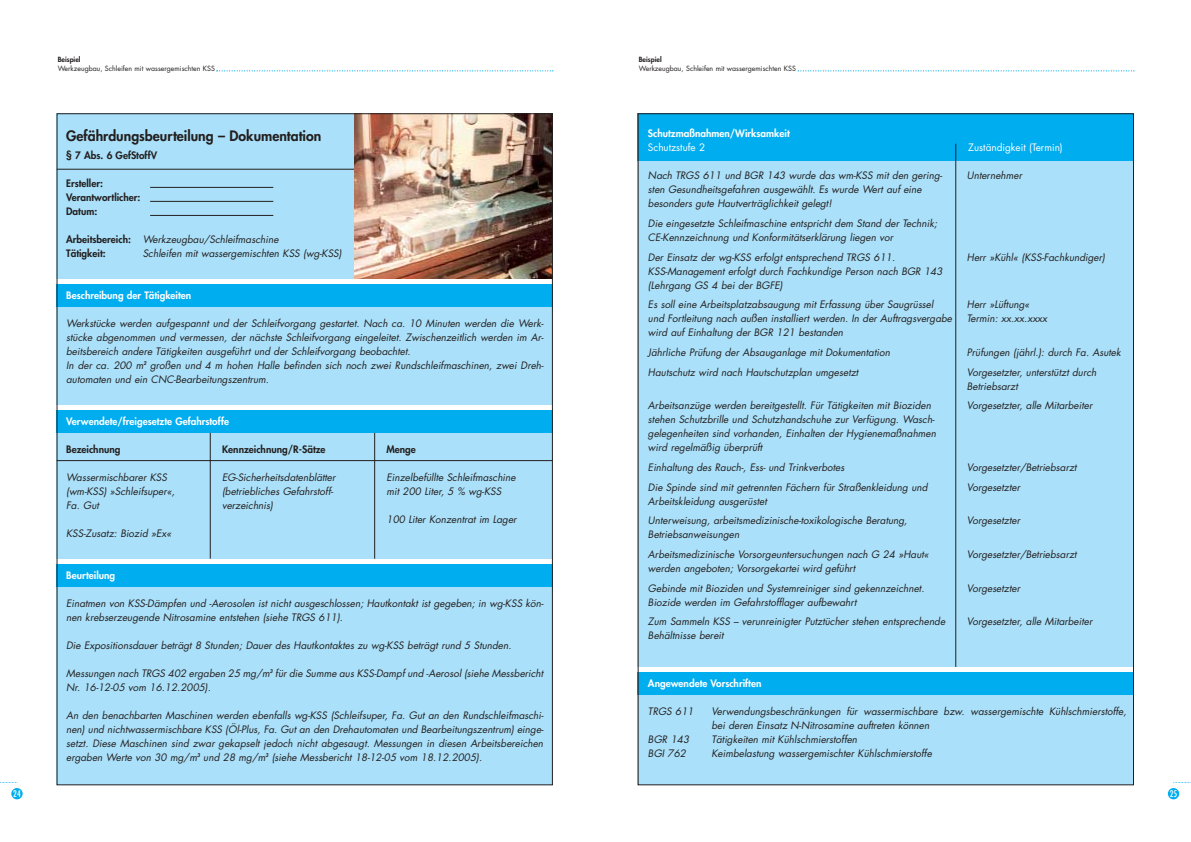
<style>
.page{position:relative;width:1191px;height:842px;background:#fff}
.page>*{position:absolute;margin:0;border:0;box-sizing:border-box;transform-origin:0 0}
.t1{font:800 14px "Futura";color:#231f1f}
.t2{font:italic 10px/14px "Futura";color:#231f1f}
.t3{font:800 10px "Futura";color:#fff}
.t4{font:800 10px/14px "Futura";color:#231f1f}
.t5{font:10px "Futura";color:#fff}
.t6{font:condensed 9px "Futura";color:#fff}
.t7{font:7px "Futura";color:#231f1f}
.t8{font:800 7px "Futura";color:#231f1f}
.s1{font-weight:800;font-style:normal}
</style>
<div class="page">
<svg style="left:1173px;top:782px;width:18px;height:1px"></svg>
<div style="left:1168px;top:788px;width:11px;height:11px;background:#00adef;border-radius:50%"></div>
<svg style="left:0;top:782px;width:18px;height:1px"></svg>
<div style="left:11px;top:788px;width:12px;height:11px;background:#00adef;border-radius:50%"></div>
<div style="left:638px;top:160px;width:496px;height:507px;background:#aae0f9"></div>
<div style="left:638px;top:113px;width:496px;height:48px;background:#00adef"></div>
<div style="left:57px;top:418px;width:496px;height:141px;background:#aae0f9"></div>
<div style="left:57px;top:575px;width:496px;height:210px;background:#aae0f9"></div>
<div style="left:57px;top:289px;width:496px;height:116px;background:#aae0f9"></div>
<div style="left:57px;top:284px;width:496px;height:23px;background:#00adef"></div>
<div style="left:57px;top:410px;width:496px;height:23px;background:#00adef"></div>
<div style="left:57px;top:564px;width:496px;height:23px;background:#00adef"></div>
<div style="left:57px;top:113px;width:496px;height:165px;background:#aae0f9"></div>
<hr style="left:57px;top:169px;width:496px;height:1px;background:#231f1f">
<hr style="left:57px;top:460px;width:496px;height:1px;background:#231f1f">
<hr style="left:210px;top:433px;width:1px;height:126px;background:#231f1f">
<hr style="left:374px;top:433px;width:1px;height:126px;background:#231f1f">
<div style="left:638px;top:694px;width:496px;height:91px;background:#aae0f9"></div>
<div style="left:638px;top:673px;width:496px;height:22px;background:#00adef"></div>
<hr style="left:955px;top:144px;width:1px;height:523px;background:#231f1f">
<img style="left:355px;top:115px;width:196px;height:163px">
<hr style="left:150px;top:187px;width:123px;height:1px;background:#231f1f">
<hr style="left:150px;top:201px;width:123px;height:1px;background:#231f1f">
<hr style="left:150px;top:215px;width:123px;height:1px;background:#231f1f">
<svg style="left:216px;top:70px;width:337px;height:1px"></svg>
<svg style="left:798px;top:70px;width:336px;height:1px"></svg>
<p class="t8" style="left:58px;top:56px;width:24px">Beispiel</p>
<p class="t7" style="left:58px;top:65px;width:159px">Werkzeugbau, Schleifen mit wassergemischten KSS</p>
<h1 class="t1" style="left:66px;top:129px;width:257px">Gefährdungsbeurteilung – Dokumentation</h1>
<p class="t4" style="left:66px;top:149px;width:92px">§ 7 Abs. 6 GefStoffV</p>
<p class="t4" style="left:66px;top:177px;width:76px">Ersteller:<br>Verantwortlicher:<br>Datum:</p>
<p class="t2" style="left:66px;top:233px;width:214px"><span class="s1">Arbeitsbereich:</span> Werkzeugbau/Schleifmaschine<br><span class="s1">Tätigkeit:</span></p>
<p class="t2" style="left:143px;top:247px;width:201px">Schleifen mit wassergemischten KSS (wg-KSS)</p>
<p class="t3" style="left:66px;top:290px;width:127px">Beschreibung der Tätigkeiten</p>
<p class="t2" style="left:66px;top:317px;width:479px">Werkstücke werden aufgespannt und der Schleifvorgang gestartet. Nach ca. 10 Minuten werden die Werk&shy;stücke abgenommen und vermessen, der nächste Schleifvorgang eingeleitet. Zwischenzeitlich werden im Ar&shy;beitsbereich andere Tätigkeiten ausgeführt und der Schleifvorgang beobachtet.<br>In der ca. 200 m<sup>2</sup> großen und 4 m hohen Halle befinden sich noch zwei Rundschleifmaschinen, zwei Dreh&shy;automaten und ein CNC-Bearbeitungszentrum.</p>
<p class="t3" style="left:66px;top:416px;width:164px">Verwendete/freigesetzte Gefahrstoffe</p>
<p class="t4" style="left:66px;top:443px;width:56px">Bezeichnung</p>
<p class="t4" style="left:222px;top:443px;width:105px">Kennzeichnung/R-Sätze</p>
<p class="t4" style="left:387px;top:443px;width:31px">Menge</p>
<p class="t2" style="left:66px;top:471px;width:102px">Wassermischbarer KSS</p>
<p class="t2" style="left:222px;top:471px;width:115px">EG-Sicherheitsdatenblätter</p>
<p class="t2" style="left:387px;top:471px;width:131px">Einzelbefüllte Schleifmaschine</p>
<p class="t2" style="left:66px;top:485px;width:110px">(wm-KSS) »Schleifsuper«,</p>
<p class="t2" style="left:222px;top:485px;width:112px">(betriebliches Gefahrstoff-</p>
<p class="t2" style="left:387px;top:485px;width:116px">mit 200 Liter, 5 % wg-KSS</p>
<p class="t2" style="left:66px;top:499px;width:34px">Fa. Gut</p>
<p class="t2" style="left:222px;top:499px;width:52px">verzeichnis)</p>
<p class="t2" style="left:387px;top:513px;width:132px">100 Liter Konzentrat im Lager</p>
<p class="t2" style="left:66px;top:527px;width:107px">KSS-Zusatz: Biozid »Ex«</p>
<p class="t3" style="left:66px;top:570px;width:50px">Beurteilung</p>
<p class="t2" style="left:66px;top:597px;width:479px">Einatmen von KSS-Dämpfen und -Aerosolen ist nicht ausgeschlossen; Hautkontakt ist gegeben; in wg-KSS kön&shy;nen krebserzeugende Nitrosamine entstehen (siehe TRGS 611).</p>
<p class="t2" style="left:66px;top:639px;width:447px">Die Expositionsdauer beträgt 8 Stunden; Dauer des Hautkontaktes zu wg-KSS beträgt rund 5 Stunden.</p>
<p class="t2" style="left:66px;top:667px;width:479px">Messungen nach TRGS 402 ergaben 25 mg/m<sup>3</sup> für die Summe aus KSS-Dampf und -Aerosol (siehe Messbericht<br>Nr. 16-12-05 vom 16.12.2005).</p>
<p class="t2" style="left:66px;top:709px;width:479px;text-align:justify">An den benachbarten Maschinen werden ebenfalls wg-KSS (Schleifsuper, Fa. Gut an den Rundschleifmaschi&shy;nen) und nichtwassermischbare KSS (Öl-Plus, Fa. Gut an den Drehautomaten und Bearbeitungszentrum) einge&shy;setzt. Diese Maschinen sind zwar gekapselt jedoch nicht abgesaugt. Messungen in diesen Arbeitsbereichen ergaben Werte von 30 mg/m<sup>3</sup> und 28 mg/m<sup>3</sup> (siehe Messbericht 18-12-05 vom 18.12.2005).</p>
<p class="t8" style="left:639px;top:56px;width:24px">Beispiel</p>
<p class="t7" style="left:639px;top:65px;width:159px">Werkzeugbau, Schleifen mit wassergemischten KSS</p>
<p class="t3" style="left:648px;top:129px;width:143px">Schutzmaßnahmen/Wirksamkeit</p>
<p class="t5" style="left:648px;top:143px;width:59px">Schutzstufe 2</p>
<p class="t5" style="left:968px;top:143px;width:96px">Zuständigkeit (Termin)</p>
<p class="t2" style="left:648px;top:170px;width:296px">Nach TRGS 611 und BGR 143 wurde das wm-KSS mit den gering&shy;sten Gesundheitsgefahren ausgewählt. Es wurde Wert auf eine besonders gute Hautverträglichkeit gelegt!</p>
<p class="t2" style="left:648px;top:217px;width:291px">Die eingesetzte Schleifmaschine entspricht dem Stand der Technik;<br>CE-Kennzeichnung und Konformitätserklärung liegen vor</p>
<p class="t2" style="left:648px;top:251px;width:296px">Der Einsatz der wg-KSS erfolgt entsprechend TRGS 611.<br>KSS-Management erfolgt durch Fachkundige Person nach BGR 143 (Lehrgang GS 4 bei der BGFE)</p>
<p class="t2" style="left:648px;top:299px;width:306px">Es soll eine Arbeitsplatzabsaugung mit Erfassung über Saugrüssel<br>und Fortleitung nach außen installiert werden. In der Auftragsvergabe wird auf Einhaltung der BGR 121 bestanden</p>
<p class="t2" style="left:648px;top:343px;width:243px;line-height:19.7px">Jährliche Prüfung der Absauganlage mit Dokumentation<br>Hautschutz wird nach Hautschutzplan umgesetzt</p>
<p class="t2" style="left:648px;top:400px;width:290px">Arbeitsanzüge werden bereitgestellt. Für Tätigkeiten mit Bioziden stehen Schutzbrille und Schutzhandschuhe zur Verfügung. Wasch&shy;gelegenheiten sind vorhanden, Einhalten der Hygienemaßnahmen wird regelmäßig überprüft</p>
<p class="t2" style="left:648px;top:458px;width:281px;line-height:19.7px">Einhaltung des Rauch-, Ess- und Trinkverbotes<br>Die Spinde sind mit getrennten Fächern für Straßenkleidung und</p>
<p class="t2" style="left:648px;top:492px;width:261px;line-height:19.7px">Arbeitskleidung ausgerüstet<br>Unterweisung, arbeitsmedizinische-toxikologische Beratung,</p>
<p class="t2" style="left:648px;top:526px;width:282px;line-height:19.7px">Betriebsanweisungen<br>Arbeitsmedizinische Vorsorgeuntersuchungen nach G 24 »Haut«</p>
<p class="t2" style="left:648px;top:559px;width:278px;line-height:19.7px">werden angeboten; Vorsorgekartei wird geführt<br>Gebinde mit Bioziden und Systemreiniger sind gekennzeichnet.</p>
<p class="t2" style="left:648px;top:593px;width:299px;line-height:19.7px">Biozide werden im Gefahrstofflager aufbewahrt<br>Zum Sammeln KSS – verunreinigter Putztücher stehen entsprechende</p>
<p class="t2" style="left:648px;top:630px;width:77px">Behältnisse bereit</p>
<p class="t3" style="left:648px;top:679px;width:115px">Angewendete Vorschriften</p>
<p class="t2" style="left:648px;top:705px;width:47px">TRGS 611</p>
<p class="t2" style="left:711px;top:705px;width:417px">Verwendungsbeschränkungen für wassermischbare bzw. wassergemischte Kühlschmierstoffe, bei deren Einsatz N-Nitrosamine auftreten können</p>
<p class="t2" style="left:648px;top:733px;width:43px">BGR 143</p>
<p class="t2" style="left:711px;top:733px;width:147px">Tätigkeiten mit Kühlschmierstoffen</p>
<p class="t2" style="left:648px;top:747px;width:40px">BGI 762</p>
<p class="t2" style="left:711px;top:747px;width:222px">Keimbelastung wassergemischter Kühlschmierstoffe</p>
<p class="t2" style="left:967px;top:170px;width:57px">Unternehmer</p>
<p class="t2" style="left:967px;top:251px;width:140px">Herr »Kühl« (KSS-Fachkundiger)</p>
<p class="t2" style="left:967px;top:299px;width:82px">Herr »Lüftung«<br>Termin: xx.xx.xxxx</p>
<p class="t2" style="left:967px;top:343px;width:155px;line-height:19.7px">Prüfungen (jährl.): durch Fa. Asutek<br>Vorgesetzter, unterstützt durch</p>
<p class="t2" style="left:967px;top:377px;width:127px;line-height:19.7px">Betriebsarzt<br>Vorgesetzter, alle Mitarbeiter</p>
<p class="t2" style="left:967px;top:458px;width:111px;line-height:19.7px">Vorgesetzter/Betriebsarzt<br>Vorgesetzter</p>
<p class="t2" style="left:967px;top:515px;width:55px">Vorgesetzter</p>
<p class="t2" style="left:967px;top:548px;width:111px">Vorgesetzter/Betriebsarzt</p>
<p class="t2" style="left:967px;top:582px;width:55px">Vorgesetzter</p>
<p class="t2" style="left:967px;top:616px;width:127px">Vorgesetzter, alle Mitarbeiter</p>
<p class="t6" style="left:13px;top:789px;width:9px">24</p>
<p class="t6" style="left:1170px;top:789px;width:9px">25</p>
</div>
